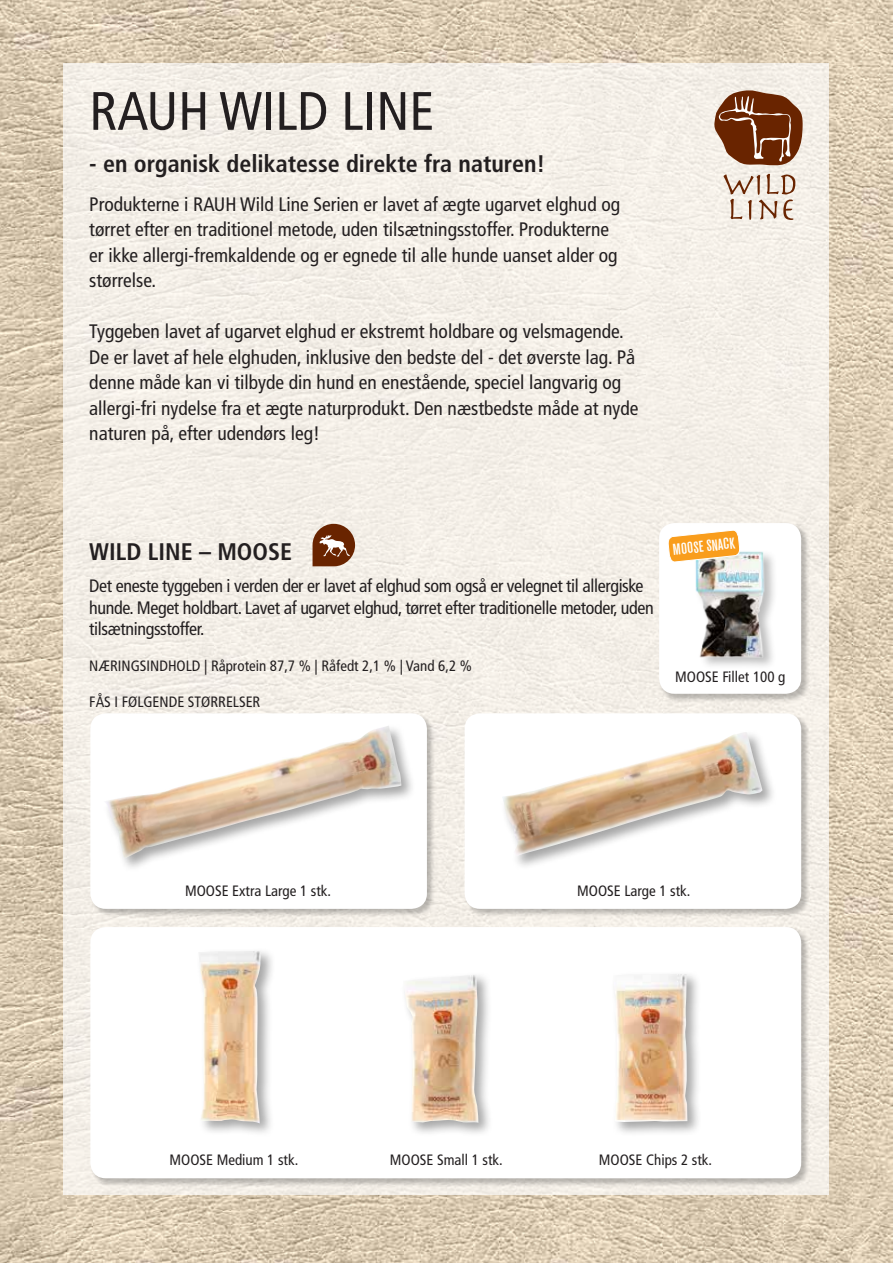
<style>
.page{position:relative;width:893px;height:1263px;background:#fff}
.page>*{position:absolute;margin:0;border:0;box-sizing:border-box;transform-origin:0 0}
.t1{font:condensed 54px "Frutiger";color:#231f20}
.Paragraph_Style_1{font:700 condensed 24px "Frutiger";color:#231f20}
.t2{font:condensed 19.5px/25.5px "Frutiger";color:#231f20}
.t3{font:condensed 18px/21.6px "Frutiger";letter-spacing:-.02em;color:#231f20}
.t4{font:500 condensed 15.75px "Akzidenz Grotesk BE";color:#fff}
.t5{font:condensed 15px "Frutiger";color:#231f20}
</style>
<div class="page">
<img style="left:0;top:0;width:893px;height:1263px">
<div style="left:64px;top:64px;width:765px;height:1131px;background:#f4efe8"></div>
<svg style="left:713px;top:89px;width:90px;height:77px"></svg>
<svg style="left:723px;top:174px;width:72px;height:46px"></svg>
<div style="left:90px;top:713px;width:346px;height:204px;background:#000;opacity:.25"></div>
<div style="left:90px;top:713px;width:337px;height:196px;background:#fff;border-radius:15px"></div>
<div style="left:90px;top:926px;width:720px;height:261px;background:#000;opacity:.25"></div>
<div style="left:90px;top:927px;width:711px;height:251px;background:#fff;border-radius:15px"></div>
<div style="left:464px;top:713px;width:346px;height:204px;background:#000;opacity:.25"></div>
<div style="left:465px;top:713px;width:336px;height:196px;background:#fff;border-radius:15px"></div>
<div style="left:102px;top:723px;width:314px;height:150px;background:#000;opacity:.35"></div>
<img style="left:103px;top:725px;width:298px;height:133px">
<div style="left:499px;top:729px;width:278px;height:141px;background:#000;opacity:.35"></div>
<img style="left:502px;top:732px;width:260px;height:125px">
<div style="left:196px;top:948px;width:80px;height:189px;background:#000;opacity:.35"></div>
<img style="left:198px;top:951px;width:63px;height:172px">
<div style="left:400px;top:972px;width:93px;height:166px;background:#000;opacity:.35"></div>
<img style="left:403px;top:974px;width:75px;height:149px">
<div style="left:610px;top:970px;width:92px;height:167px;background:#000;opacity:.35"></div>
<img style="left:613px;top:974px;width:74px;height:148px">
<svg style="left:313px;top:524px;width:42px;height:42px;background:#905d42"></svg>
<div style="left:659px;top:523px;width:151px;height:179px;background:#000;opacity:.25"></div>
<div style="left:659px;top:523px;width:142px;height:171px;background:#fff;border-radius:15px"></div>
<div style="left:694px;top:550px;width:84px;height:121px;background:#000;opacity:.26"></div>
<img style="left:694px;top:550px;width:78px;height:112px">
<svg style="left:667px;top:524px;width:73px;height:38px"></svg>
<p class="t1" style="left:89px;top:80px;width:347px">RAUH WILD LINE</p>
<p class="Paragraph_Style_1" style="left:89px;top:149px;width:458px">- en organisk delikatesse direkte fra naturen!</p>
<p class="t2" style="left:89px;top:191px;width:532px">Produkterne i RAUH Wild Line Serien er lavet af ægte ugarvet elghud og tørret efter en traditionel metode, uden tilsætningsstoffer. Produkterne er ikke allergi-fremkaldende og er egnede til alle hunde uanset alder og størrelse.</p>
<p class="t2" style="left:89px;top:319px;width:551px">Tyggeben lavet af ugarvet elghud er ekstremt holdbare og velsmagende.<br>De er lavet af hele elghuden, inklusive den bedste del - det øverste lag. På denne måde kan vi tilbyde din hund en enestående, speciel langvarig og allergi-fri nydelse fra et ægte naturprodukt. Den næstbedste måde at nyde naturen på, efter udendørs leg!</p>
<p class="Paragraph_Style_1" style="left:89px;top:538px;width:204px">WILD LINE – MOOSE</p>
<p class="t3" style="left:89px;top:575px;width:566px">Det eneste tyggeben i verden der er lavet af elghud som også er velegnet til allergiske hunde. Meget holdbart. Lavet af ugarvet elghud, tørret efter traditionelle metoder, uden tilsætningsstoffer.</p>
<p class="t5" style="left:89px;top:657px;width:384px">NÆRINGSINDHOLD | Råprotein 87,7 % | Råfedt 2,1 % | Vand 6,2 %</p>
<p class="t5" style="left:89px;top:693px;width:173px">FÅS I FØLGENDE STØRRELSER</p>
<p class="t4" style="left:672px;top:541px;width:64px;rotate:-6deg">MOOSE SNACK</p>
<p class="t5" style="left:675px;top:668px;width:112px">MOOSE Fillet 100 g</p>
<p class="t5" style="left:185px;top:882px;width:148px">MOOSE Extra Large 1 stk.</p>
<p class="t5" style="left:577px;top:882px;width:115px">MOOSE Large 1 stk.</p>
<p class="t5" style="left:169px;top:1151px;width:130px">MOOSE Medium 1 stk.</p>
<p class="t5" style="left:390px;top:1151px;width:114px">MOOSE Small 1 stk.</p>
<p class="t5" style="left:599px;top:1151px;width:115px">MOOSE Chips 2 stk.</p>
</div>
